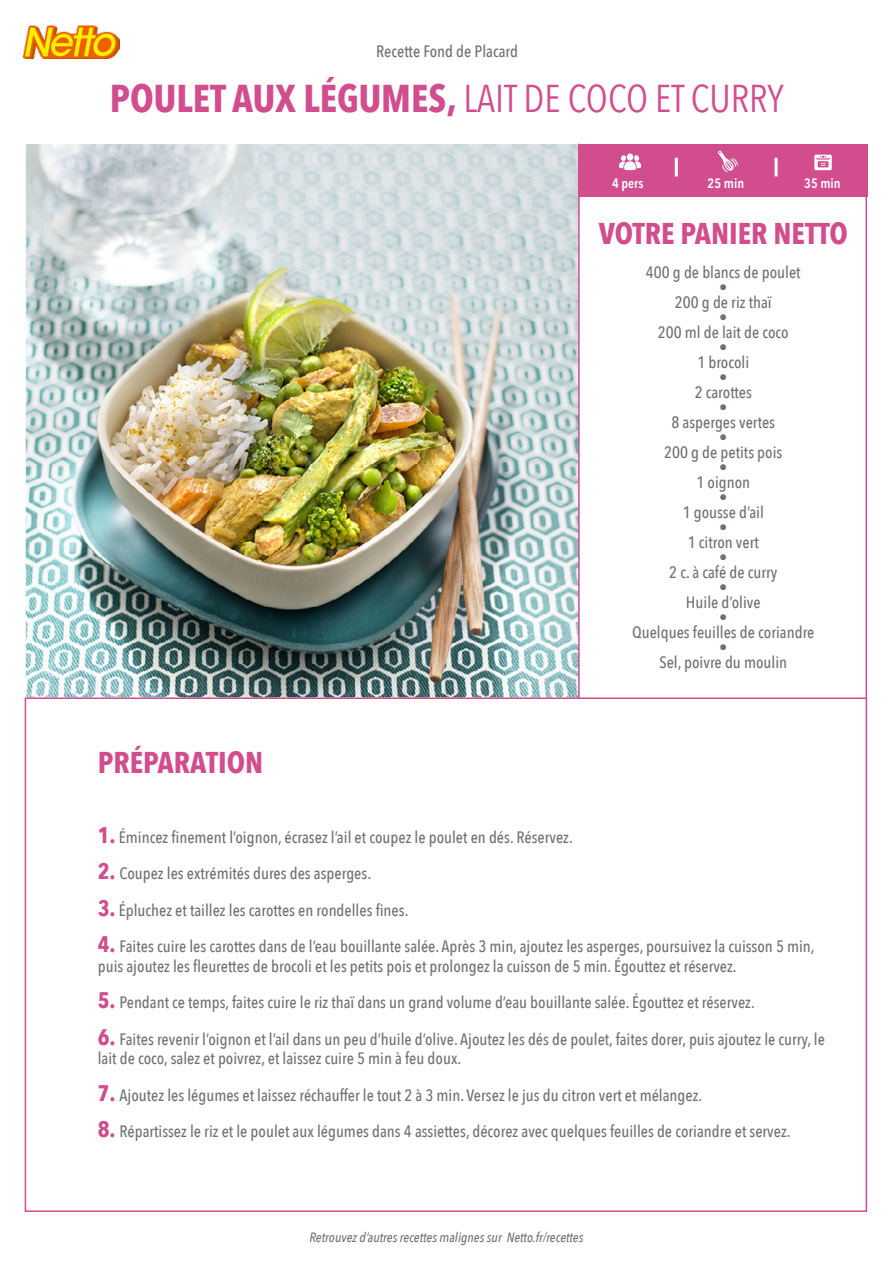
<style>
.page{position:relative;width:893px;height:1263px;background:#fff}
.page>*{position:absolute;margin:0;border:0;box-sizing:border-box;transform-origin:0 0}
.t1{font:700 38.7px "Avenir Next Condensed";color:#d24d8e}
.t2{font:700 30px "Avenir Next Condensed";color:#d24d8e}
.t3{font:500 16.5px/19.5px "Avenir Next Condensed";color:#6f7274}
.t4{font:italic 500 13.5px "Avenir Next Condensed";color:#6f7274}
.t5{font:600 13.5px "Avenir Next Condensed";color:#fff}
.s1{font-weight:400}
.s2{font-weight:700;font-size:22.5px;color:#d24d8e}
</style>
<div class="page">
<img style="left:27px;top:146px;width:551px;height:550px">
<img style="left:24px;top:26px;width:96px;height:32px">
<hr style="left:578px;top:144px;width:2px;height:555px;background:#d24d8e">
<hr style="left:865px;top:144px;width:2px;height:555px;background:#d24d8e">
<div style="left:578px;top:144px;width:289px;height:52px;background:#d24d8e"></div>
<svg style="left:619px;top:153px;width:22px;height:17px"></svg>
<svg style="left:718px;top:150px;width:20px;height:23px"></svg>
<svg style="left:814px;top:155px;width:18px;height:15px"></svg>
<hr style="left:675px;top:158px;width:3px;height:18px;background:#fff">
<hr style="left:775px;top:158px;width:3px;height:18px;background:#fff">
<p class="t3" style="left:376px;top:42px;width:143px">Recette Fond de Placard</p>
<p class="t1" style="left:110px;top:75px;width:675px">POULET AUX LÉGUMES, <span class="s1">LAIT DE COCO ET CURRY</span></p>
<p class="t5" style="left:612px;top:171px;width:33px">4 pers</p>
<p class="t5" style="left:708px;top:171px;width:38px">25 min</p>
<p class="t5" style="left:804px;top:171px;width:38px">35 min</p>
<p class="t2" style="left:98px;top:744px;width:167px">PRÉPARATION</p>
<p class="t2" style="left:599px;top:215px;width:251px">VOTRE PANIER NETTO</p>
<p class="t3" style="left:646px;top:263px;width:156px">400 g de blancs de poulet</p>
<p class="t3" style="left:719px;top:278px;width:10px">•</p>
<p class="t3" style="left:675px;top:293px;width:98px">200 g de riz thaï</p>
<p class="t3" style="left:719px;top:308px;width:10px">•</p>
<p class="t3" style="left:658px;top:323px;width:132px">200 ml de lait de coco</p>
<p class="t3" style="left:719px;top:338px;width:10px">•</p>
<p class="t3" style="left:697px;top:353px;width:53px">1 brocoli</p>
<p class="t3" style="left:719px;top:368px;width:10px">•</p>
<p class="t3" style="left:695px;top:383px;width:59px">2 carottes</p>
<p class="t3" style="left:719px;top:398px;width:10px">•</p>
<p class="t3" style="left:671px;top:413px;width:105px">8 asperges vertes</p>
<p class="t3" style="left:719px;top:428px;width:10px">•</p>
<p class="t3" style="left:664px;top:443px;width:120px">200 g de petits pois</p>
<p class="t3" style="left:719px;top:458px;width:10px">•</p>
<p class="t3" style="left:696px;top:473px;width:55px">1 oignon</p>
<p class="t3" style="left:719px;top:488px;width:10px">•</p>
<p class="t3" style="left:683px;top:503px;width:83px">1 gousse d’ail</p>
<p class="t3" style="left:719px;top:518px;width:10px">•</p>
<p class="t3" style="left:688px;top:533px;width:72px">1 citron vert</p>
<p class="t3" style="left:719px;top:548px;width:10px">•</p>
<p class="t3" style="left:669px;top:563px;width:110px">2 c. à café de curry</p>
<p class="t3" style="left:719px;top:578px;width:10px">•</p>
<p class="t3" style="left:686px;top:593px;width:76px">Huile d’olive</p>
<p class="t3" style="left:719px;top:608px;width:10px">•</p>
<p class="t3" style="left:632px;top:623px;width:184px">Quelques feuilles de coriandre</p>
<p class="t3" style="left:719px;top:638px;width:10px">•</p>
<p class="t3" style="left:659px;top:653px;width:129px">Sel, poivre du moulin</p>
<p class="t3" style="left:98px;top:827px;width:476px"><span class="s2">1.</span> Émincez finement l’oignon, écrasez l’ail et coupez le poulet en dés. Réservez.</p>
<p class="t3" style="left:98px;top:863px;width:275px"><span class="s2">2.</span> Coupez les extrémités dures des asperges.</p>
<p class="t3" style="left:98px;top:900px;width:312px"><span class="s2">3.</span> Épluchez et taillez les carottes en rondelles fines.</p>
<p class="t3" style="left:98px;top:936px;width:718px"><span class="s2">4.</span> Faites cuire les carottes dans de l’eau bouillante salée. Après 3 min, ajoutez les asperges, poursuivez la cuisson 5 min, puis ajoutez les fleurettes de brocoli et les petits pois et prolongez la cuisson de 5 min. Égouttez et réservez.</p>
<p class="t3" style="left:98px;top:993px;width:658px"><span class="s2">5.</span> Pendant ce temps, faites cuire le riz thaï dans un grand volume d’eau bouillante salée. Égouttez et réservez.</p>
<p class="t3" style="left:98px;top:1029px;width:729px"><span class="s2">6.</span> Faites revenir l’oignon et l’ail dans un peu d’huile d’olive. Ajoutez les dés de poulet, faites dorer, puis ajoutez le curry, le lait de coco, salez et poivrez, et laissez cuire 5 min à feu doux.</p>
<p class="t3" style="left:98px;top:1085px;width:606px"><span class="s2">7.</span> Ajoutez les légumes et laissez réchauffer le tout 2 à 3 min. Versez le jus du citron vert et mélangez.</p>
<p class="t3" style="left:98px;top:1122px;width:694px"><span class="s2">8.</span> Répartissez le riz et le poulet aux légumes dans 4 assiettes, décorez avec quelques feuilles de coriandre et servez.</p>
<p class="t4" style="left:309px;top:1229px;width:275px">Retrouvez d’autres recettes malignes sur Netto.fr/recettes</p>
</div>
